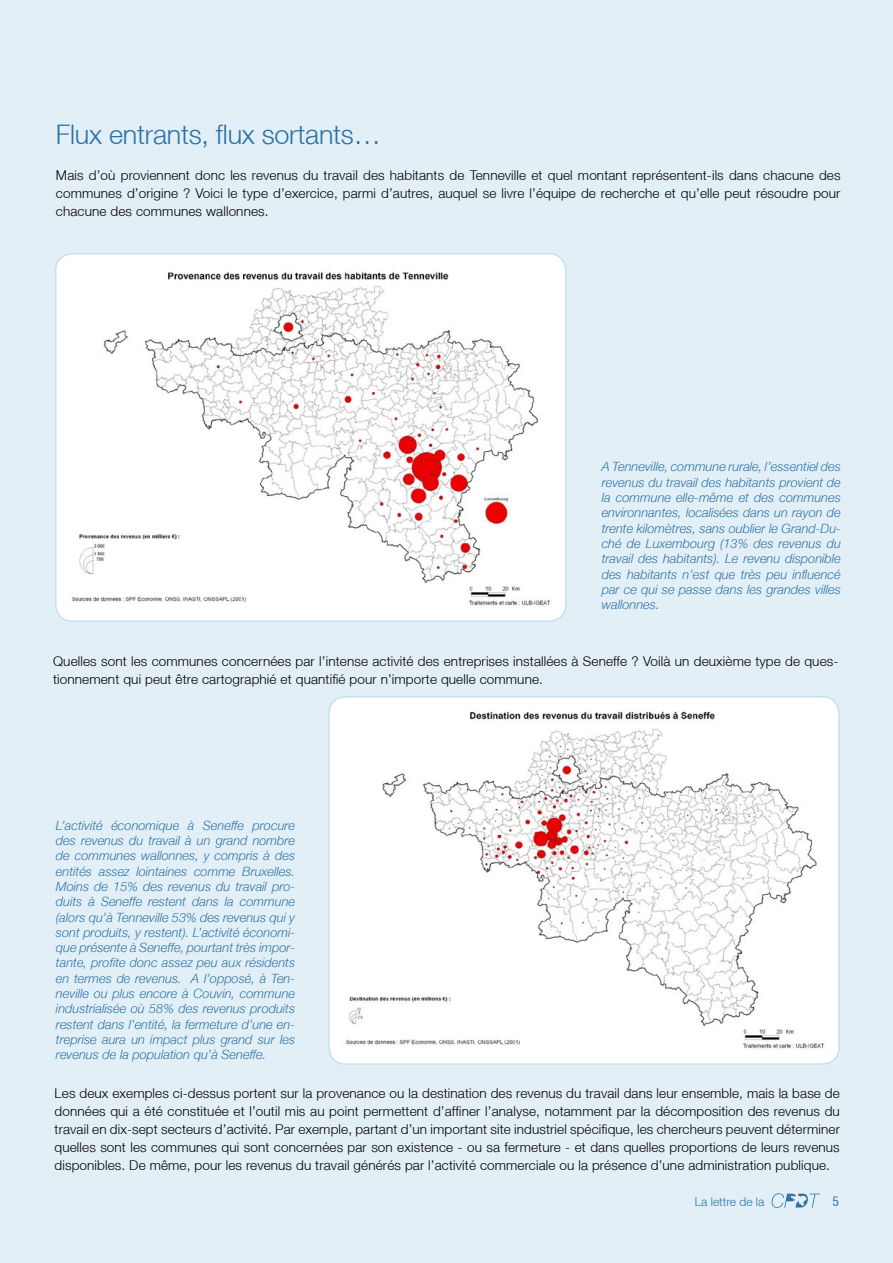
<style>
.page{position:relative;width:893px;height:1263px;background:#fff}
.page>*{position:absolute;margin:0;border:0;box-sizing:border-box;transform-origin:0 0}
.Sous-titre{font:300 27px "Helvetica Neue LT";letter-spacing:-.01em;color:#2d73a7}
.Texte{font:300 13.5px/18px "Helvetica Neue LT";letter-spacing:.01em;color:#000;text-align:justify}
.t1{font:condensed 13.5px "Helvetica Neue LT";color:#2d73a7}
.Légende{font:italic 300 12.75px/15.3px "Helvetica Neue LT";color:#2d73a7;text-align:justify}
.Encadré{font:300 12px "Helvetica Neue LT";color:#2d73a7}
</style>
<div class="page">
<div style="left:1px;top:0;width:892px;height:1263px;background:#e3eff6"></div>
<svg style="left:772px;top:1193px;width:48px;height:15px"></svg>
<svg style="left:55px;top:253px;width:512px;height:368px;background:#f8fbfc"></svg>
<img style="left:63px;top:263px;width:493px;height:344px">
<svg style="left:328px;top:696px;width:512px;height:368px;background:#f8fbfc"></svg>
<img style="left:336px;top:706px;width:493px;height:344px">
<p class="Sous-titre" style="left:56px;top:118px;width:326px">Flux entrants, flux sortants…</p>
<p class="Texte" style="left:56px;top:166px;width:786px">Mais d’où proviennent donc les revenus du travail des habitants de Tenneville et quel montant représentent-ils dans chacune des communes d’origine ? Voici le type d’exercice, parmi d’autres, auquel se livre l’équipe de recherche et qu’elle peut résoudre pour chacune des communes wallonnes.</p>
<p class="Légende" style="left:602px;top:459px;width:241px">A Tenneville, commune rurale, l’essentiel des revenus du travail des habitants provient de la commune elle-même et des communes environnantes, localisées dans un rayon de trente kilomètres, sans oublier le Grand-Du&shy;ché de Luxembourg (13% des revenus du travail des habitants). Le revenu disponible des habitants n’est que très peu influencé par ce qui se passe dans les grandes villes wallonnes.</p>
<p class="Texte" style="left:53px;top:652px;width:787px">Quelles sont les communes concernées par l’intense activité des entreprises installées à Seneffe ? Voilà un deuxième type de ques&shy;tionnement qui peut être cartographié et quantifié pour n’importe quelle commune.</p>
<p class="Légende" style="left:56px;top:817px;width:241px">L’activité économique à Seneffe procure des revenus du travail à un grand nombre de communes wallonnes, y compris à des entités assez lointaines comme Bruxelles.<br>Moins de 15% des revenus du travail pro&shy;duits à Seneffe restent dans la commune (alors qu’à Tenneville 53% des revenus qui y sont produits, y restent). L’activité économi&shy;que présente à Seneffe, pourtant très impor&shy;tante, profite donc assez peu aux résidents en termes de revenus. A l’opposé, à Ten&shy;neville ou plus encore à Couvin, commune industrialisée où 58% des revenus produits restent dans l’entité, la fermeture d’une en&shy;treprise aura un impact plus grand sur les revenus de la population qu’à Seneffe.</p>
<p class="Texte" style="left:55px;top:1084px;width:787px">Les deux exemples ci-dessus portent sur la provenance ou la destination des revenus du travail dans leur ensemble, mais la base de données qui a été constituée et l’outil mis au point permettent d’affiner l’analyse, notamment par la décomposition des revenus du travail en dix-sept secteurs d’activité. Par exemple, partant d’un important site industriel spécifique, les chercheurs peuvent déterminer quelles sont les communes qui sont concernées par son existence - ou sa fermeture - et dans quelles proportions de leurs revenus disponibles. De même, pour les revenus du travail générés par l’activité commerciale ou la présence d’une administration publique.</p>
<p class="Encadré" style="left:695px;top:1194px;width:71px">La lettre de la</p>
<p class="t1" style="left:832px;top:1193px;width:8px">5</p>
</div>
